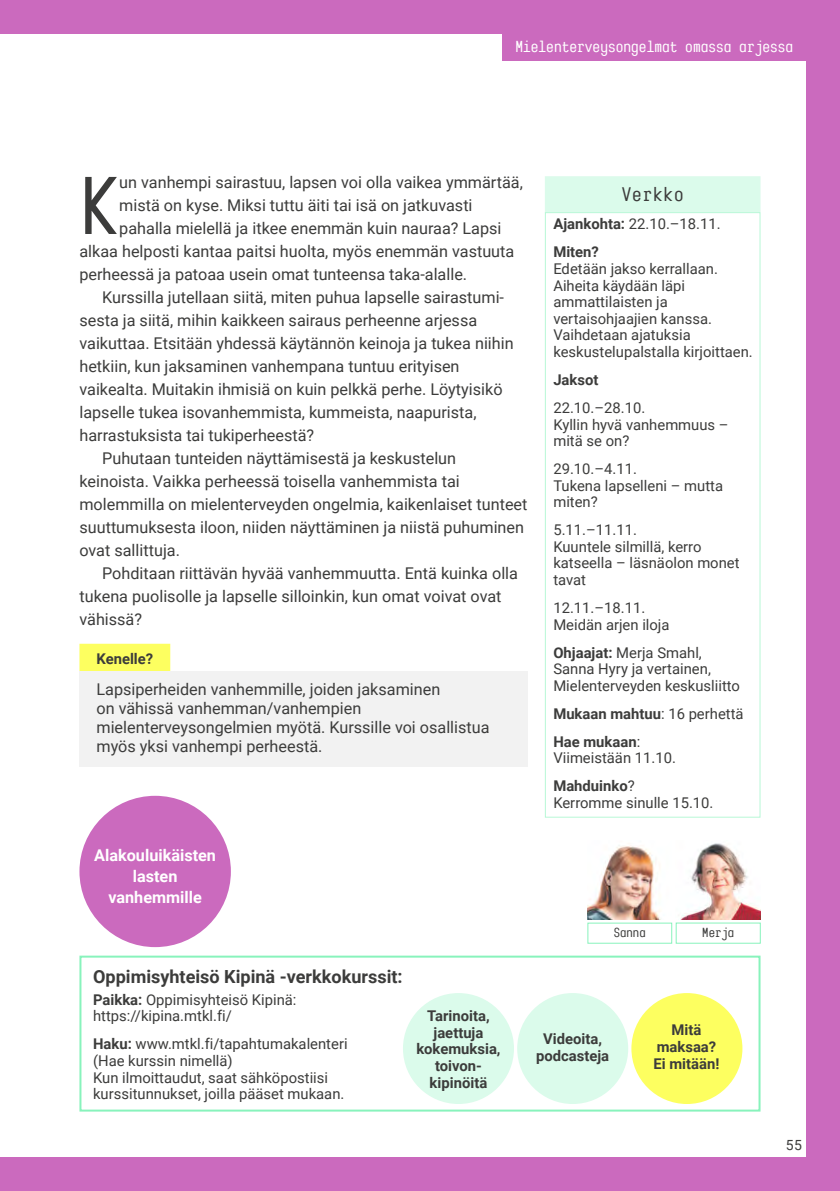
<style>
.page{position:relative;width:840px;height:1191px;background:#fff}
.page>*{position:absolute;margin:0;border:0;box-sizing:border-box;transform-origin:0 0}
.t1{font:500 83.6px "Karben 205 Mono";color:#3c3c3b}
.t2{font:500 20px "Karben 205 Mono";letter-spacing:.045em;color:#3c3c3b}
.t3{font:700 18px "Roboto";color:#3c3c3b}
.t4{font:16.2px/19px "Roboto";color:#3c3c3b}
.t5{font:500 16.2px "Karben 205 Mono";color:#fff}
.t6{font:700 16.2px/21px "Roboto";color:#fff;text-align:center}
.t7{font:14.8px/16.6px "Roboto";color:#3c3c3b}
.t8{font:700 14.8px/16.6px "Roboto";color:#3c3c3b;text-align:center}
.t9{font:14px "Roboto";color:#3c3c3b}
.t10{font:500 13.4px "Karben 205 Mono";color:#3c3c3b}
.s1{font-weight:400}
.s2{font-weight:700}
</style>
<div class="page">
<div style="left:0;top:0;width:839px;height:1191px;background:#cb6abe"></div>
<div style="left:0;top:34px;width:805px;height:1123px;background:#fff"></div>
<div style="left:502px;top:34px;width:303px;height:27px;background:#cb6abe"></div>
<div style="left:79px;top:644px;width:91px;height:32px;background:#fdff60"></div>
<div style="left:79px;top:671px;width:448px;height:96px;background:#f2f2f2"></div>
<div style="left:544px;top:176px;width:216px;height:36px;background:#dbfbeb"></div>
<div style="left:544px;top:212px;width:216px;height:605px;border:1px solid #b8f8d7"></div>
<div style="left:79px;top:955px;width:681px;height:156px;background:#fff;border:2px solid #88f3bc"></div>
<div style="left:517px;top:993px;width:111px;height:111px;background:#dbfbeb;border-radius:50%"></div>
<div style="left:403px;top:993px;width:110px;height:111px;background:#dbfbeb;border-radius:50%"></div>
<div style="left:631px;top:993px;width:111px;height:111px;background:#fdff60;border-radius:50%"></div>
<div style="left:79px;top:796px;width:152px;height:151px;background:#cb6abe;border-radius:50%"></div>
<img style="left:680px;top:843px;width:79px;height:76px">
<div style="left:675px;top:922px;width:85px;height:21px;border:1px solid #88f3bc"></div>
<img style="left:587px;top:845px;width:73px;height:74px">
<div style="left:587px;top:923px;width:84px;height:20px;border:1px solid #88f3bc"></div>
<p class="t5" style="left:515px;top:37px;width:279px">Mielenterveysongelmat omassa arjessa</p>
<h1 class="t1" style="left:79px;top:159px;width:41px">K</h1>
<p class="t4" style="left:119px;top:172px;width:405px">un vanhempi sairastuu, lapsen voi olla vaikea ymmärtää,</p>
<p class="t4" style="left:119px;top:195px;width:354px">mistä on kyse. Miksi tuttu äiti tai isä on jatkuvasti</p>
<p class="t4" style="left:119px;top:218px;width:383px">pahalla mielellä ja itkee enemmän kuin nauraa? Lapsi</p>
<p class="t4" style="left:79px;top:241px;width:436px">alkaa helposti kantaa paitsi huolta, myös enemmän vastuuta</p>
<p class="t4" style="left:79px;top:264px;width:389px">perheessä ja patoaa usein omat tunteensa taka-alalle.</p>
<p class="t4" style="left:102px;top:287px;width:403px">Kurssilla jutellaan siitä, miten puhua lapselle sairastumi-</p>
<p class="t4" style="left:79px;top:310px;width:399px">sesta ja siitä, mihin kaikkeen sairaus perheenne arjessa</p>
<p class="t4" style="left:79px;top:333px;width:435px">vaikuttaa. Etsitään yhdessä käytännön keinoja ja tukea niihin</p>
<p class="t4" style="left:79px;top:356px;width:381px">hetkiin, kun jaksaminen vanhempana tuntuu erityisen</p>
<p class="t4" style="left:79px;top:379px;width:424px">vaikealta. Muitakin ihmisiä on kuin pelkkä perhe. Löytyisikö</p>
<p class="t4" style="left:79px;top:402px;width:398px">lapselle tukea isovanhemmista, kummeista, naapurista,</p>
<p class="t4" style="left:79px;top:425px;width:236px">harrastuksista tai tukiperheestä?</p>
<p class="t4" style="left:102px;top:448px;width:355px">Puhutaan tunteiden näyttämisestä ja keskustelun</p>
<p class="t4" style="left:79px;top:471px;width:381px">keinoista. Vaikka perheessä toisella vanhemmista tai</p>
<p class="t4" style="left:79px;top:494px;width:449px">molemmilla on mielenterveyden ongelmia, kaikenlaiset tunteet</p>
<p class="t4" style="left:79px;top:517px;width:446px">suuttumuksesta iloon, niiden näyttäminen ja niistä puhuminen</p>
<p class="t4" style="left:79px;top:540px;width:102px">ovat sallittuja.</p>
<p class="t4" style="left:102px;top:563px;width:417px">Pohditaan riittävän hyvää vanhemmuutta. Entä kuinka olla</p>
<p class="t4" style="left:79px;top:586px;width:423px">tukena puolisolle ja lapselle silloinkin, kun omat voivat ovat</p>
<p class="t4" style="left:79px;top:609px;width:64px">vähissä?</p>
<p class="t8" style="left:96px;top:650px;width:58px">Kenelle?</p>
<p class="t4" style="left:96px;top:679px;width:394px">Lapsiperheiden vanhemmille, joiden jaksaminen<br>on vähissä vanhemman/vanhempien mielenterveysongelmien myötä. Kurssille voi osallistua myös yksi vanhempi perheestä.</p>
<p class="t6" style="left:94px;top:844px;width:123px">Alakouluikäisten lasten vanhemmille</p>
<p class="t2" style="left:621px;top:184px;width:63px">Verkko</p>
<p class="t8" style="left:553px;top:210px;width:169px;line-height:28px;text-align:left">Ajankohta: <span class="s1">22.10.–18.11.<br></span>Miten?</p>
<p class="t7" style="left:553px;top:260px;width:201px">Edetään jakso kerrallaan.<br>Aiheita käydään läpi ammattilaisten ja vertaisohjaajien kanssa.<br>Vaihdetaan ajatuksia keskustelupalstalla kirjoittaen.</p>
<p class="t8" style="left:553px;top:371px;width:47px">Jaksot</p>
<p class="t7" style="left:553px;top:399px;width:177px">22.10.–28.10.<br>Kyllin hyvä vanhemmuus – mitä se on?</p>
<p class="t7" style="left:553px;top:460px;width:171px">29.10.–4.11.<br>Tukena lapselleni – mutta miten?</p>
<p class="t7" style="left:553px;top:521px;width:188px">5.11.–11.11.<br>Kuuntele silmillä, kerro katseella – läsnäolon monet tavat</p>
<p class="t7" style="left:553px;top:599px;width:118px">12.11.–18.11.<br>Meidän arjen iloja</p>
<p class="t7" style="left:553px;top:643px;width:188px"><span class="s2">Ohjaajat:</span> Merja Smahl,<br>Sanna Hyry ja vertainen,<br>Mielenterveyden keskusliitto</p>
<p class="t8" style="left:553px;top:699px;width:192px;line-height:28px;text-align:left">Mukaan mahtuu<span class="s1">: 16 perhettä<br></span>Hae mukaan<span class="s1">:</span></p>
<p class="t7" style="left:553px;top:743px;width:124px;line-height:28px">Viimeistään 11.10.<br><span class="s2">Mahduinko</span>?</p>
<p class="t7" style="left:553px;top:793px;width:161px">Kerromme sinulle 15.10.</p>
<p class="t10" style="left:613px;top:925px;width:33px">Sanna</p>
<p class="t10" style="left:702px;top:925px;width:33px">Merja</p>
<p class="t3" style="left:93px;top:963px;width:311px">Oppimisyhteisö Kipinä -verkkokurssit:</p>
<p class="t7" style="left:93px;top:990px;width:205px"><span class="s2">Paikka:</span> Oppimisyhteisö Kipinä: https://kipina.mtkl.fi/</p>
<p class="t7" style="left:93px;top:1035px;width:256px"><span class="s2">Haku:</span> www.mtkl.fi/tapahtumakalenteri (Hae kurssin nimellä)<br>Kun ilmoittaudut, saat sähköpostiisi kurssitunnukset, joilla pääset mukaan.</p>
<p class="t8" style="left:536px;top:1030px;width:75px">Videoita, podcasteja</p>
<p class="t8" style="left:416px;top:1007px;width:86px">Tarinoita, jaettuja kokemuksia, toivon&shy;kipinöitä</p>
<p class="t8" style="left:653px;top:1021px;width:67px">Mitä maksaa?<br>Ei mitään!</p>
<p class="t9" style="left:785px;top:1135px;width:18px">55</p>
</div>
